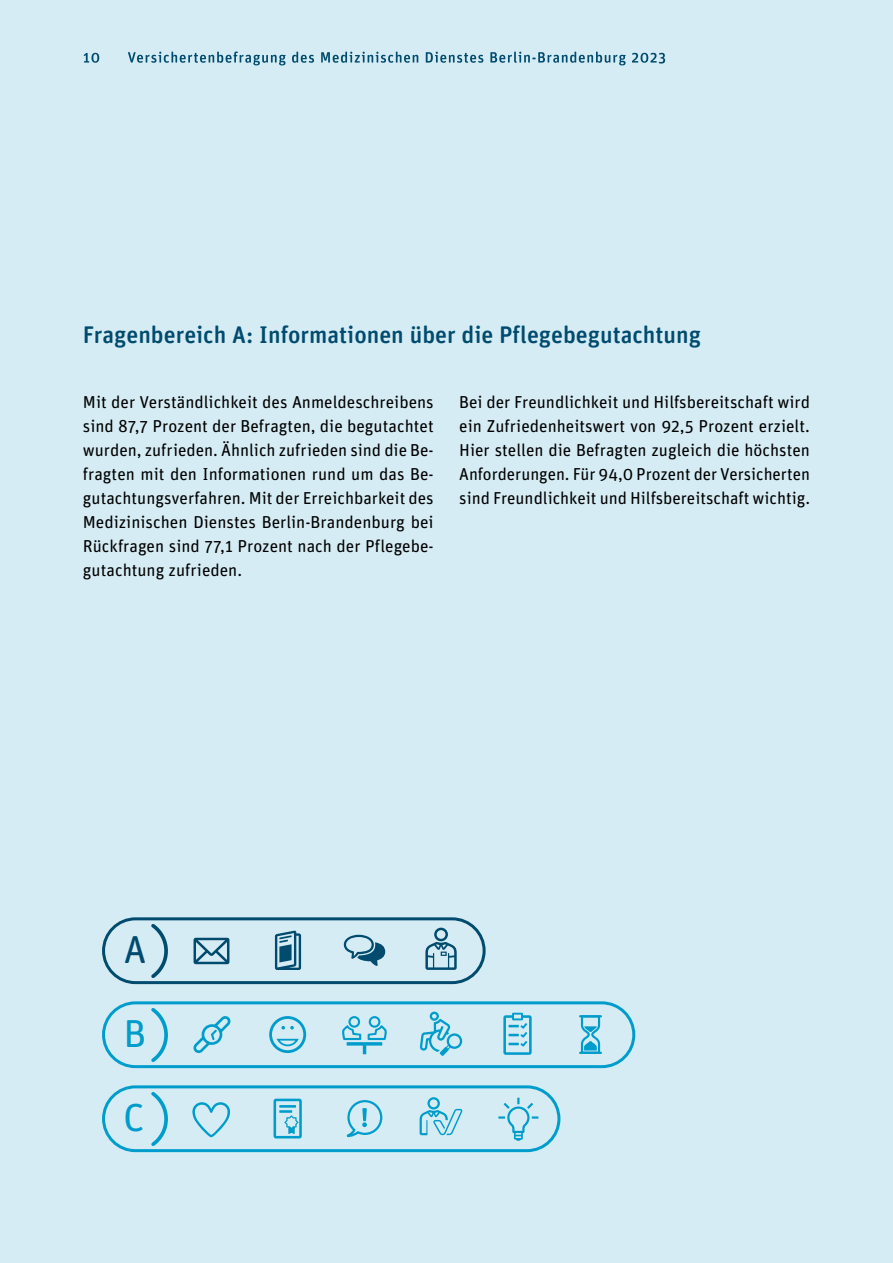
<style>
.page{position:relative;width:893px;height:1263px;background:#d5ecf4}
.page>*{position:absolute;margin:0;border:0;box-sizing:border-box;transform-origin:0 0}
.t1{font:39px "Unit Rounded OT";color:#009dcc}
.t2{font:39px "Unit Rounded OT";color:#004b6e}
.t3{font:500 24px "Unit Rounded OT";color:#004b6e}
.t4{font:17.25px/24px "Unit Rounded OT";color:#000;text-align:justify}
</style>
<div class="page">
<svg style="left:194px;top:938px;width:35px;height:26px"></svg>
<svg style="left:425px;top:928px;width:32px;height:42px"></svg>
<svg style="left:344px;top:935px;width:41px;height:31px"></svg>
<div style="left:102px;top:917px;width:384px;height:67px;border:3px solid #004b6e;border-radius:32px"></div>
<svg style="left:148px;top:920px;width:22px;height:61px"></svg>
<svg style="left:275px;top:930px;width:26px;height:40px"></svg>
<div style="left:102px;top:1085px;width:458px;height:67px;border:3px solid #009dcc;border-radius:32px"></div>
<svg style="left:148px;top:1088px;width:22px;height:61px"></svg>
<div style="left:102px;top:1001px;width:533px;height:67px;border:3px solid #009dcc;border-radius:32px"></div>
<svg style="left:148px;top:1004px;width:22px;height:61px"></svg>
<svg style="left:193px;top:1016px;width:38px;height:37px"></svg>
<svg style="left:342px;top:1016px;width:45px;height:38px"></svg>
<svg style="left:580px;top:1015px;width:21px;height:39px"></svg>
<div style="left:269px;top:1016px;width:37px;height:37px;border:3px solid #009dcc;border-radius:50%"></div>
<svg style="left:275px;top:1038px;width:25px;height:9px"></svg>
<svg style="left:281px;top:1026px;width:13px;height:3px"></svg>
<svg style="left:420px;top:1011px;width:42px;height:45px"></svg>
<svg style="left:503px;top:1013px;width:29px;height:42px"></svg>
<svg style="left:498px;top:1098px;width:40px;height:43px"></svg>
<svg style="left:420px;top:1097px;width:43px;height:38px"></svg>
<svg style="left:346px;top:1100px;width:37px;height:38px"></svg>
<svg style="left:192px;top:1102px;width:38px;height:36px"></svg>
<svg style="left:274px;top:1099px;width:28px;height:39px"></svg>
<svg style="left:84px;top:52px;width:581px;height:13px"></svg>
<h3 class="t3" style="left:83px;top:319px;width:620px">Fragenbereich A: Informationen über die Pflegebegutachtung</h3>
<p class="t4" style="left:83px;top:390px;width:352px">Mit der Verständlichkeit des Anmeldeschreibens sind 87,7 Prozent der Befragten, die begutachtet wurden, zufrieden. Ähnlich zufrieden sind die Be&shy;fragten mit den Informationen rund um das Be&shy;gutachtungsverfahren. Mit der Erreichbarkeit des Medizinischen Dienstes Berlin-Brandenburg bei Rückfragen sind 77,1 Prozent nach der Pflegebe&shy;gutachtung zufrieden.</p>
<p class="t4" style="left:459px;top:390px;width:352px">Bei der Freundlichkeit und Hilfsbereitschaft wird ein Zufriedenheitswert von 92,5 Prozent erzielt.<br>Hier stellen die Befragten zugleich die höchsten Anforderungen. Für 94,0 Prozent der Versicherten sind Freundlichkeit und Hilfsbereitschaft wichtig.</p>
<h1 class="t2" style="left:124px;top:926px;width:24px">A</h1>
<h1 class="t1" style="left:124px;top:1009px;width:24px">B</h1>
<h1 class="t1" style="left:123px;top:1093px;width:23px">C</h1>
</div>
